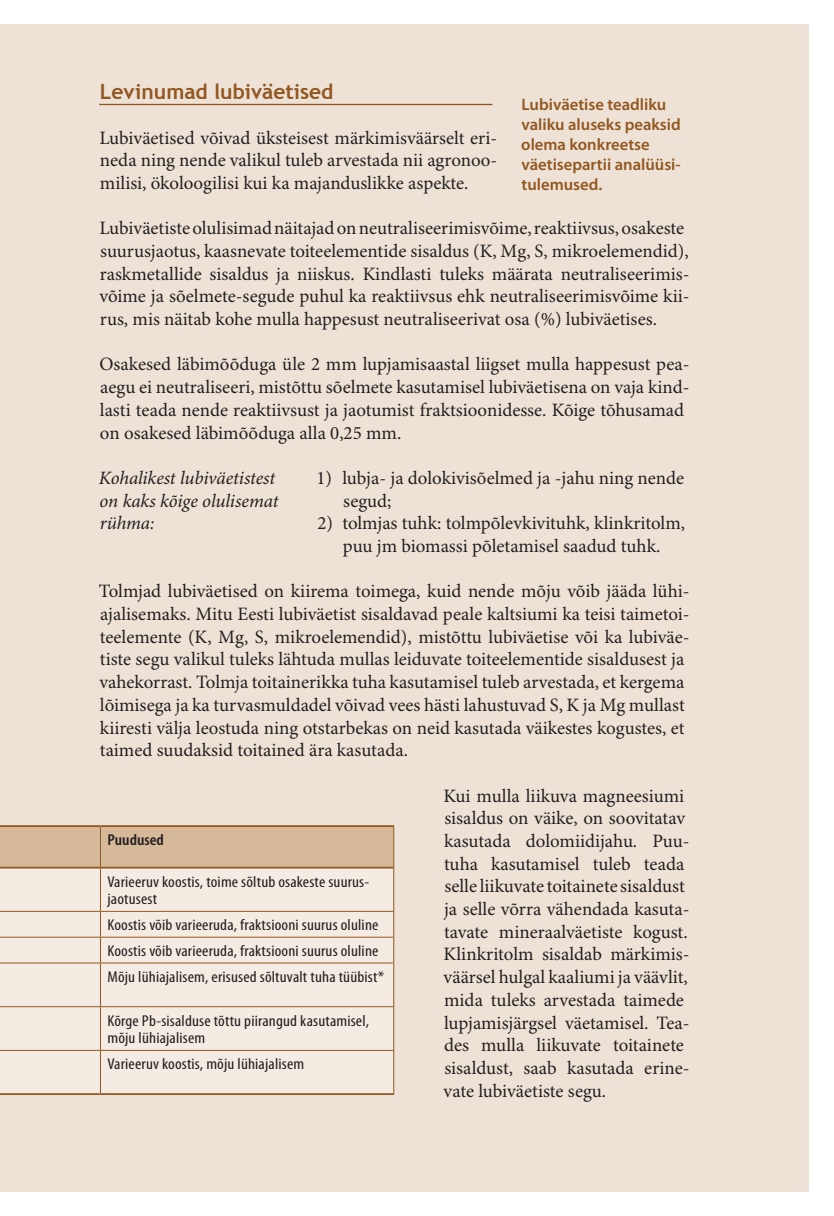
<style>
.page{position:relative;width:834px;height:1216px;background:#fff}
.page>*{position:absolute;margin:0;border:0;box-sizing:border-box;transform-origin:0 0}
.t1{font:700 21px "Trebuchet MS";color:#925721}
.t2{font:18.9px/22.8px "Minion Pro";color:#231f20}
.t3{font:italic 18.9px/22.8px "Minion Pro";letter-spacing:-.01em;color:#231f20}
.t4{font:600 16.62px/19.9px "Myriad Pro";color:#925721}
.t5{font:condensed 15.75px/17.8px "Myriad Pro";letter-spacing:.01em;color:#231f20;scale:1.1 1}
.t6{font:600 condensed 15.75px "Myriad Pro";color:#231f20;scale:1.1 1}
</style>
<div class="page">
<div style="left:0;top:25px;width:809px;height:1167px;background:#ede2d5"></div>
<hr style="left:99px;top:104px;width:393px;height:1px;background:#925721">
<div style="left:0;top:827px;width:393px;height:39px;background:#d6b998"></div>
<div style="left:0;top:868px;width:393px;height:225px;background:#f4ece2"></div>
<hr style="left:100px;top:827px;width:1px;height:39px;background:#925721">
<hr style="left:100px;top:868px;width:1px;height:42px;background:#925721">
<hr style="left:0;top:910px;width:100px;height:1px;background:#925721">
<hr style="left:100px;top:910px;width:294px;height:1px;background:#925721">
<hr style="left:0;top:936px;width:100px;height:1px;background:#925721">
<hr style="left:100px;top:936px;width:294px;height:1px;background:#925721">
<svg style="left:100px;top:911px;width:1px;height:51px"></svg>
<hr style="left:0;top:962px;width:100px;height:1px;background:#925721">
<hr style="left:100px;top:962px;width:294px;height:1px;background:#925721">
<hr style="left:100px;top:963px;width:1px;height:43px;background:#925721">
<hr style="left:0;top:1006px;width:100px;height:1px;background:#925721">
<hr style="left:100px;top:1006px;width:294px;height:1px;background:#925721">
<hr style="left:100px;top:1007px;width:1px;height:42px;background:#925721">
<hr style="left:0;top:1049px;width:100px;height:1px;background:#925721">
<hr style="left:100px;top:1049px;width:294px;height:1px;background:#925721">
<hr style="left:100px;top:1050px;width:1px;height:43px;background:#925721">
<hr style="left:0;top:825px;width:100px;height:2px;background:#925721">
<hr style="left:100px;top:825px;width:294px;height:2px;background:#925721">
<hr style="left:0;top:866px;width:100px;height:2px;background:#925721">
<hr style="left:100px;top:866px;width:293px;height:2px;background:#925721">
<hr style="left:0;top:1093px;width:100px;height:1px;background:#925721">
<hr style="left:100px;top:1093px;width:294px;height:1px;background:#925721">
<hr style="left:393px;top:827px;width:1px;height:40px;background:#925721">
<hr style="left:393px;top:867px;width:1px;height:43px;background:#925721">
<svg style="left:393px;top:911px;width:1px;height:51px"></svg>
<hr style="left:393px;top:963px;width:1px;height:43px;background:#925721">
<hr style="left:393px;top:1007px;width:1px;height:42px;background:#925721">
<hr style="left:393px;top:1050px;width:1px;height:43px;background:#925721">
<p class="t1" style="left:100px;top:78px;width:235px">Levinumad lubiväetised</p>
<p class="t4" style="left:521px;top:95px;width:161px">Lubiväetise teadliku valiku aluseks peaksid olema konkreetse väetisepartii analüüsi&shy;tulemused.</p>
<p class="t2" style="left:99px;top:218px;width:591px">Lubiväetiste olulisimad näitajad on neutraliseerimisvõime, reaktiivsus, osakeste suurusjaotus, kaasnevate toiteelementide sisaldus (K, Mg, S, mikroelemendid), raskmetallide sisaldus ja niiskus. Kindlasti tuleks määrata neutraliseerimis&shy;võime ja sõelmete-segude puhul ka reaktiivsus ehk neutraliseerimisvõime kii&shy;rus, mis näitab kohe mulla happesust neutraliseerivat osa (%) lubiväetises.</p>
<p class="t2" style="left:99px;top:354px;width:591px">Osakesed läbimõõduga üle 2 mm lupjamisaastal liigset mulla happesust pea&shy;aegu ei neutraliseeri, mistõttu sõelmete kasutamisel lubiväetisena on vaja kind&shy;lasti teada nende reaktiivsust ja jaotumist fraktsioonidesse. Kõige tõhusamad on osakesed läbimõõduga alla 0,25 mm.</p>
<p class="t3" style="left:99px;top:467px;width:181px">Kohalikest lubiväetistest on kaks kõige olulisemat rühma:</p>
<p class="t2" style="left:343px;top:467px;width:342px;text-indent:-27px">1) lubja- ja dolokivisõelmed ja -jahu ning nende segud;</p>
<p class="t2" style="left:99px;top:127px;width:399px;text-align:justify">Lubiväetised võivad üksteisest märkimisväärselt eri&shy;neda ning nende valikul tuleb arvestada nii agronoo&shy;milisi, ökoloogilisi kui ka majanduslikke aspekte.</p>
<p class="t2" style="left:317px;top:512px;width:369px;text-align:center">2) tolmjas tuhk: tolmpõlevkivituhk, klinkritolm, puu jm biomassi põletamisel saadud tuhk.</p>
<p class="t2" style="left:99px;top:580px;width:592px">Tolmjad lubiväetised on kiirema toimega, kuid nende mõju võib jääda lühi&shy;ajalisemaks. Mitu Eesti lubiväetist sisaldavad peale kaltsiumi ka teisi taimetoi&shy;teelemente (K, Mg, S, mikroelemendid), mistõttu lubiväetise või ka lubiväe&shy;tiste segu valikul tuleks lähtuda mullas leiduvate toiteelementide sisaldusest ja vahekorrast. Tolmja toitainerikka tuha kasutamisel tuleb arvestada, et kergema lõimisega ja ka turvasmuldadel võivad vees hästi lahustuvad S, K ja Mg mullast kiiresti välja leostuda ning otstarbekas on neid kasutada väikestes kogustes, et taimed suudaksid toitained ära kasutada.</p>
<p class="t6" style="left:107px;top:831px;width:53px">Puudused</p>
<p class="t5" style="left:107px;top:872px;width:239px">Varieeruv koostis, toime sõltub osakeste suurus&shy;jaotusest</p>
<p class="t5" style="left:107px;top:912px;width:253px;line-height:25.9px">Koostis võib varieeruda, fraktsiooni suurus oluline<br>Koostis võib varieeruda, fraktsiooni suurus oluline<br>Mõju lühiajalisem, erisused sõltuvalt tuha tüübist*</p>
<p class="t5" style="left:107px;top:1011px;width:239px">Kõrge Pb-sisalduse tõttu piirangud kasutamisel, mõju lühiajalisem</p>
<p class="t5" style="left:107px;top:1055px;width:180px">Varieeruv koostis, mõju lühiajalisem</p>
<p class="t2" style="left:443px;top:785px;width:247px">Kui mulla liikuva magneesiumi sisaldus on väike, on soovitatav kasutada dolomiidijahu. Puu&shy;tuha kasutamisel tuleb teada selle liikuvate toitainete sisaldust ja selle võrra vähendada kasuta&shy;tavate mineraalväetiste kogust.<br>Klinkritolm sisaldab märkimis&shy;väärsel hulgal kaaliumi ja väävlit, mida tuleks arvestada taimede lupjamisjärgsel väetamisel. Tea&shy;des mulla liikuvate toitainete sisaldust, saab kasutada erine&shy;vate lubiväetiste segu.</p>
</div>
